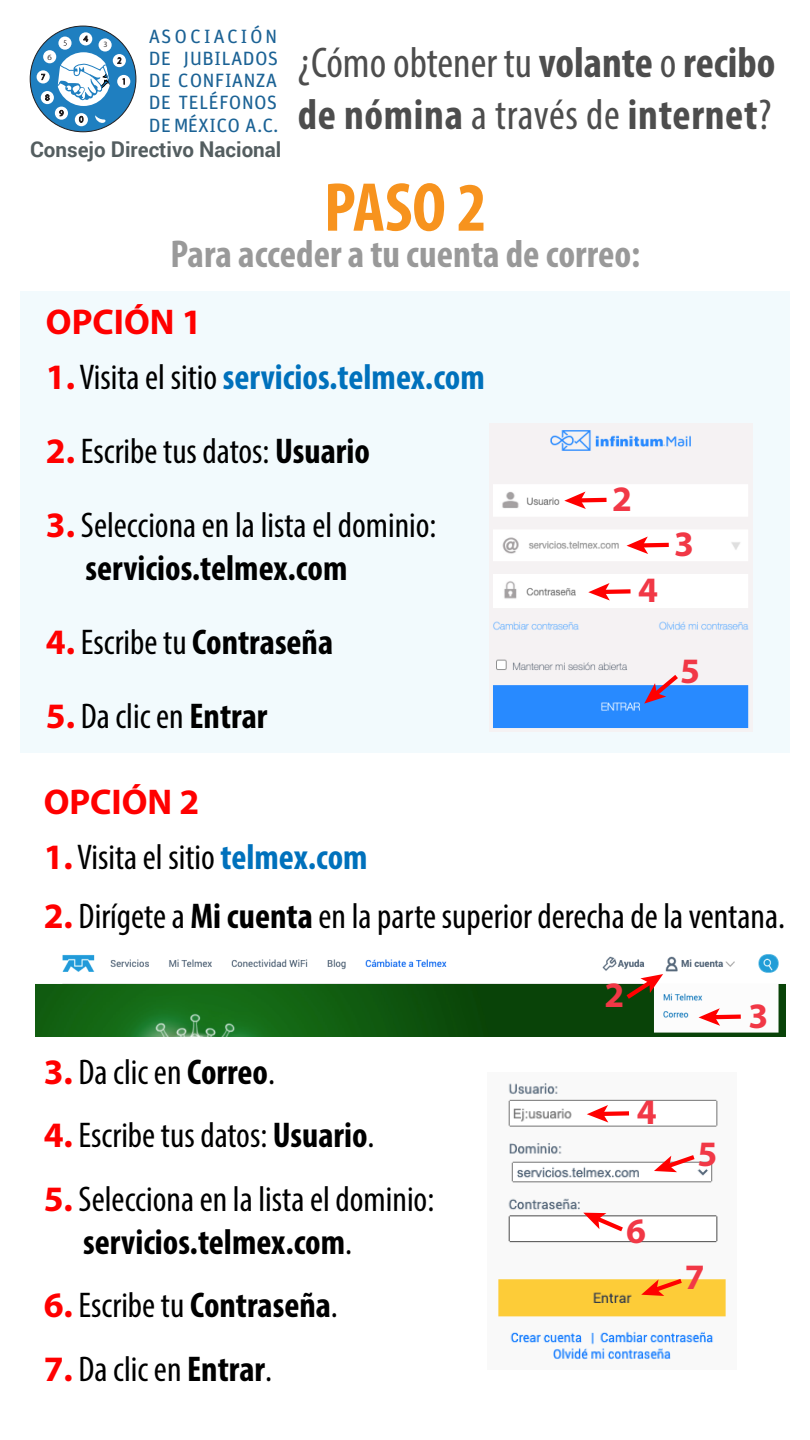
<style>
.page{position:relative;width:810px;height:1440px;background:#fff}
.page>*{position:absolute;margin:0;border:0;box-sizing:border-box;transform-origin:0 0}
.t1{font:700 condensed 69.75px "Myriad Pro";color:#f7931e}
.t2{font:700 condensed 43.2px/51.8px "Myriad Pro";letter-spacing:.015em;color:#4d4d4d}
.t3{font:700 condensed 39px "Myriad Pro";color:#999}
.t4{font:condensed 35.85px/43px "Myriad Pro";color:#000}
.t5{font:700 condensed 35.85px "Myriad Pro";color:#0071bc}
.t6{font:700 condensed 35.85px "Myriad Pro";color:#000}
.t7{font:700 35.85px "Myriad Pro";color:#f00}
.t8{font:700 35.85px "Myriad Pro";color:#f13846}
.t9{font:700 20.55px "Roboto";color:#293538}
.t10{font:19.2px/22px "Unit OT";letter-spacing:.01em;color:#1b6295;text-align:justify}
.t11{font:7.05px "Koz Go Pro";color:#231f20;scale:1.05 1}
.t12{font:6.98px "Koz Go Pro";color:#231f20;scale:1.15 1}
.s1{font-size:21.75px}
.s2{font-weight:400}
.s3{font-stretch:normal;color:#f00}
.s4{font-weight:400;color:#000}
.s5{font-weight:700;font-stretch:normal;color:#f00}
.s6{font-weight:700}
.s7{font-weight:700;color:#0071bc}
</style>
<div class="page">
<div style="left:20px;top:291px;width:770px;height:462px;background:#f2fafd"></div>
<img style="left:493px;top:430px;width:256px;height:299px">
<img style="left:498px;top:1083px;width:228px;height:277px">
<img style="left:35px;top:954px;width:751px;height:82px">
<svg style="left:564px;top:492px;width:47px;height:17px"></svg>
<svg style="left:622px;top:974px;width:41px;height:29px"></svg>
<svg style="left:627px;top:537px;width:46px;height:17px"></svg>
<svg style="left:699px;top:1008px;width:46px;height:18px"></svg>
<svg style="left:587px;top:1105px;width:46px;height:18px"></svg>
<svg style="left:583px;top:1213px;width:45px;height:22px"></svg>
<svg style="left:654px;top:1152px;width:45px;height:20px"></svg>
<svg style="left:641px;top:1275px;width:45px;height:21px"></svg>
<svg style="left:588px;top:583px;width:47px;height:18px"></svg>
<svg style="left:644px;top:671px;width:39px;height:33px"></svg>
<div style="left:30px;top:26px;width:106px;height:106px;background:#1f7fc0;border-radius:50%"></div>
<div style="left:117px;top:75px;width:13px;height:13px;background:#fff;border-radius:50%"></div>
<svg style="left:113px;top:54px;width:13px;height:13px"></svg>
<div style="left:99px;top:38px;width:13px;height:14px;background:#fff;border-radius:50%"></div>
<svg style="left:79px;top:32px;width:13px;height:13px"></svg>
<div style="left:58px;top:37px;width:14px;height:13px;background:#fff;border-radius:50%"></div>
<div style="left:43px;top:50px;width:13px;height:13px;background:#fff;border-radius:50%"></div>
<div style="left:37px;top:70px;width:13px;height:13px;background:#fff;border-radius:50%"></div>
<svg style="left:41px;top:91px;width:13px;height:13px"></svg>
<svg style="left:55px;top:107px;width:13px;height:13px"></svg>
<svg style="left:75px;top:113px;width:13px;height:13px"></svg>
<svg style="left:95px;top:115px;width:11px;height:8px"></svg>
<svg style="left:84px;top:36px;width:4px;height:6px"></svg>
<svg style="left:60px;top:110px;width:3px;height:6px"></svg>
<svg style="left:79px;top:116px;width:4px;height:6px"></svg>
<svg style="left:64px;top:40px;width:3px;height:6px"></svg>
<div style="left:57px;top:52px;width:53px;height:54px;background:#fff;border-radius:50%"></div>
<svg style="left:41px;top:58px;width:84px;height:42px"></svg>
<p class="t12" style="left:47px;top:52px;width:5px">6</p>
<p class="t11" style="left:103px;top:40px;width:5px">3</p>
<p class="t10" style="left:149px;top:26px;width:131px">ASOCIACIÓN DE JUBILADOS DE CONFIANZA DE TELÉFONOS DE MÉXICO A.C.</p>
<p class="t9" style="left:30px;top:135px;width:253px"><span class="s1">C</span>onsejo <span class="s1">D</span>irectivo <span class="s1">N</span>acional</p>
<p class="t2" style="left:298px;top:35px;width:479px"><span class="s2">¿Cómo obtener tu</span> volante <span class="s2">o</span> recibo de nómina <span class="s2">a través de</span> internet<span class="s2">?</span></p>
<h1 class="t1" style="left:324px;top:164px;width:164px">PASO 2</h1>
<p class="t3" style="left:170px;top:229px;width:471px">Para acceder a tu cuenta de correo:</p>
<p class="t7" style="left:46px;top:298px;width:157px">OPCIÓN 1</p>
<p class="t5" style="left:46px;top:354px;width:440px"><span class="s3">1.</span> <span class="s4">Visita el sitio</span> servicios.telmex.com</p>
<p class="t4" style="left:46px;top:429px;width:325px"><span class="s5">2.</span> Escribe tus datos: <span class="s6">Usuario</span></p>
<p class="t4" style="left:85px;top:503px;width:353px;text-indent:-40px"><span class="s5">3.</span> Selecciona en la lista el dominio: <span class="s6">servicios.telmex.com</span></p>
<p class="t6" style="left:46px;top:620px;width:289px"><span class="s3">4.</span> <span class="s2">Escribe tu</span> Contraseña</p>
<p class="t4" style="left:46px;top:694px;width:223px"><span class="s5">5.</span> Da clic en <span class="s6">Entrar</span></p>
<p class="t7" style="left:44px;top:778px;width:157px">OPCIÓN 2</p>
<p class="t4" style="left:44px;top:835px;width:326px"><span class="s5">1.</span> Visita el sitio <span class="s7">telmex.com</span></p>
<p class="t8" style="left:612px;top:475px;width:21px">2</p>
<p class="t8" style="left:638px;top:567px;width:21px">4</p>
<p class="t8" style="left:674px;top:520px;width:21px">3</p>
<p class="t8" style="left:680px;top:648px;width:21px">5</p>
<p class="t4" style="left:44px;top:894px;width:743px"><span class="s5">2.</span> Dirígete a <span class="s6">Mi cuenta</span> en la parte superior derecha de la ventana.</p>
<p class="t4" style="left:44px;top:1050px;width:233px"><span class="s5">3.</span> Da clic en <span class="s6">Correo</span>.</p>
<p class="t4" style="left:44px;top:1113px;width:332px"><span class="s5">4.</span> Escribe tus datos: <span class="s6">Usuario</span>.</p>
<p class="t4" style="left:83px;top:1177px;width:353px;text-indent:-40px"><span class="s5">5.</span> Selecciona en la lista el dominio: <span class="s6">servicios.telmex.com</span>.</p>
<p class="t4" style="left:44px;top:1283px;width:296px"><span class="s5">6.</span> Escribe tu <span class="s6">Contraseña</span>.</p>
<p class="t4" style="left:44px;top:1347px;width:230px"><span class="s5">7.</span> Da clic en <span class="s6">Entrar</span>.</p>
<p class="t8" style="left:605px;top:972px;width:21px">2</p>
<p class="t8" style="left:637px;top:1089px;width:21px">4</p>
<p class="t8" style="left:626px;top:1207px;width:21px">6</p>
<p class="t8" style="left:698px;top:1130px;width:21px">5</p>
<p class="t8" style="left:685px;top:1254px;width:21px">7</p>
<p class="t8" style="left:749px;top:992px;width:21px">3</p>
</div>
